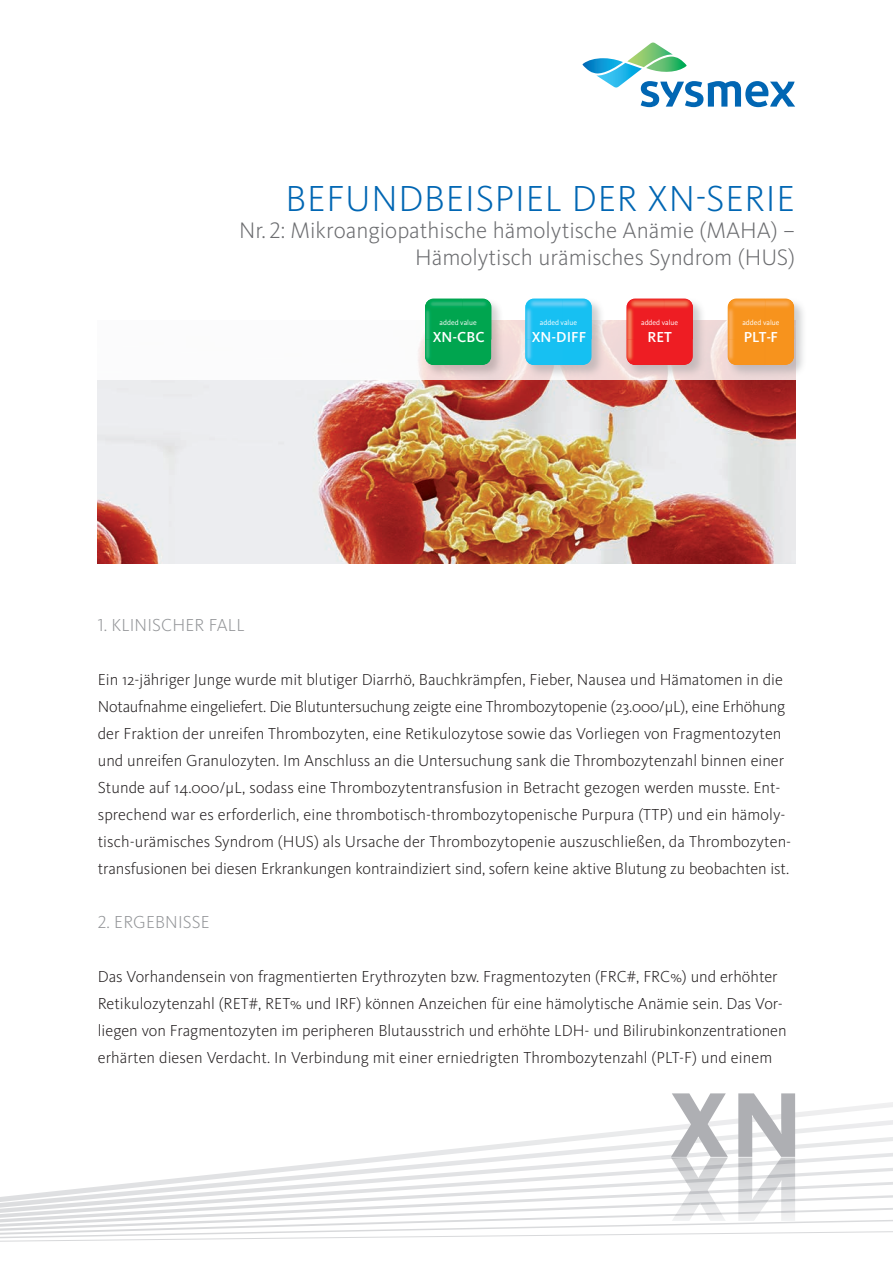
<style>
.page{position:relative;width:893px;height:1263px;background:#fff}
.page>*{position:absolute;margin:0;border:0;box-sizing:border-box;transform-origin:0 0}
._1-Headline{font:300 37.5px "Kievit Pro";letter-spacing:.02em;color:#0166b3}
._1-Headline-2{font:300 23.25px/27px "Kievit Pro";color:#6c6d70;text-align:right}
._2-Subhead_Copy{font:300 18px "Kievit Pro";letter-spacing:.01em;color:#939598}
._2-Copy{font:300 16.5px/27px "Kievit Pro";color:#231f20}
.t1{font:500 15px "Kievit Pro";color:#fff}
.t2{font:7.5px "Kievit Pro";color:#fff}
</style>
<div class="page">
<img style="left:98px;top:380px;width:697px;height:184px">
<svg style="left:583px;top:43px;width:212px;height:64px"></svg>
<svg style="left:0;top:1094px;width:893px;height:148px"></svg>
<svg style="left:671px;top:1093px;width:124px;height:128px"></svg>
<div style="left:524px;top:297px;width:81px;height:81px;background:#939598;opacity:.45"></div>
<svg style="left:563px;top:339px;width:29px;height:26px"></svg>
<img style="left:525px;top:339px;width:38px;height:26px">
<img style="left:525px;top:299px;width:67px;height:40px">
<div style="left:424px;top:297px;width:81px;height:81px;background:#231f20;opacity:.2"></div>
<svg style="left:463px;top:339px;width:28px;height:26px"></svg>
<img style="left:425px;top:339px;width:38px;height:26px">
<img style="left:425px;top:299px;width:66px;height:40px">
<div style="left:625px;top:297px;width:81px;height:81px;background:#939598;opacity:.45"></div>
<svg style="left:626px;top:299px;width:67px;height:66px;background:#ee2c2c"></svg>
<div style="left:726px;top:297px;width:81px;height:81px;background:#939598;opacity:.45"></div>
<svg style="left:728px;top:299px;width:66px;height:66px;background:#f69625"></svg>
<p class="_1-Headline" style="left:285px;top:176px;width:511px">BEFUNDBEISPIEL DER XN-SERIE</p>
<p class="_1-Headline-2" style="left:239px;top:217px;width:558px">Nr. 2: Mikroangiopathische hämolytische Anämie (MAHA) –<br>Hämolytisch urämisches Syndrom (HUS)</p>
<p class="_2-Subhead_Copy" style="left:98px;top:614px;width:148px">1. KLINISCHER FALL</p>
<p class="t2" style="left:440px;top:318px;width:39px">added value</p>
<p class="t1" style="left:433px;top:328px;width:53px">XN-CBC</p>
<p class="t2" style="left:540px;top:318px;width:39px">added value</p>
<p class="t1" style="left:532px;top:328px;width:56px">XN-DIFF</p>
<p class="t2" style="left:641px;top:318px;width:39px">added value</p>
<p class="t1" style="left:647px;top:328px;width:26px">RET</p>
<p class="t2" style="left:742px;top:318px;width:39px">added value</p>
<p class="t1" style="left:744px;top:328px;width:36px">PLT-F</p>
<p class="_2-Copy" style="left:98px;top:666px;width:695px">Ein 12-jähriger Junge wurde mit blutiger Diarrhö, Bauchkrämpfen, Fieber, Nausea und Hämatomen in die Notaufnahme eingeliefert. Die Blutuntersuchung zeigte eine Thrombozytopenie (23.000/μL), eine Erhöhung der Fraktion der unreifen Thrombozyten, eine Retikulozytose sowie das Vorliegen von Fragmentozyten und unreifen Granulozyten. Im Anschluss an die Untersuchung sank die Thrombozytenzahl binnen einer Stunde auf 14.000/μL, sodass eine Thrombozytentransfusion in Betracht gezogen werden musste. Ent&shy;sprechend war es erforderlich, eine thrombotisch-thrombozytopenische Purpura (TTP) und ein hämoly&shy;tisch-urämisches Syndrom (HUS) als Ursache der Thrombozytopenie auszuschließen, da Thrombozyten&shy;transfusionen bei diesen Erkrankungen kontraindiziert sind, sofern keine aktive Blutung zu beobachten ist.</p>
<p class="_2-Subhead_Copy" style="left:98px;top:911px;width:114px">2. ERGEBNISSE</p>
<p class="_2-Copy" style="left:98px;top:963px;width:690px">Das Vorhandensein von fragmentierten Erythrozyten bzw. Fragmentozyten (FRC#, FRC%) und erhöhter Retikulozytenzahl (RET#, RET% und IRF) können Anzeichen für eine hämolytische Anämie sein. Das Vor&shy;liegen von Fragmentozyten im peripheren Blutausstrich und erhöhte LDH- und Bilirubinkonzentrationen erhärten diesen Verdacht. In Verbindung mit einer erniedrigten Thrombozytenzahl (PLT-F) und einem</p>
</div>
